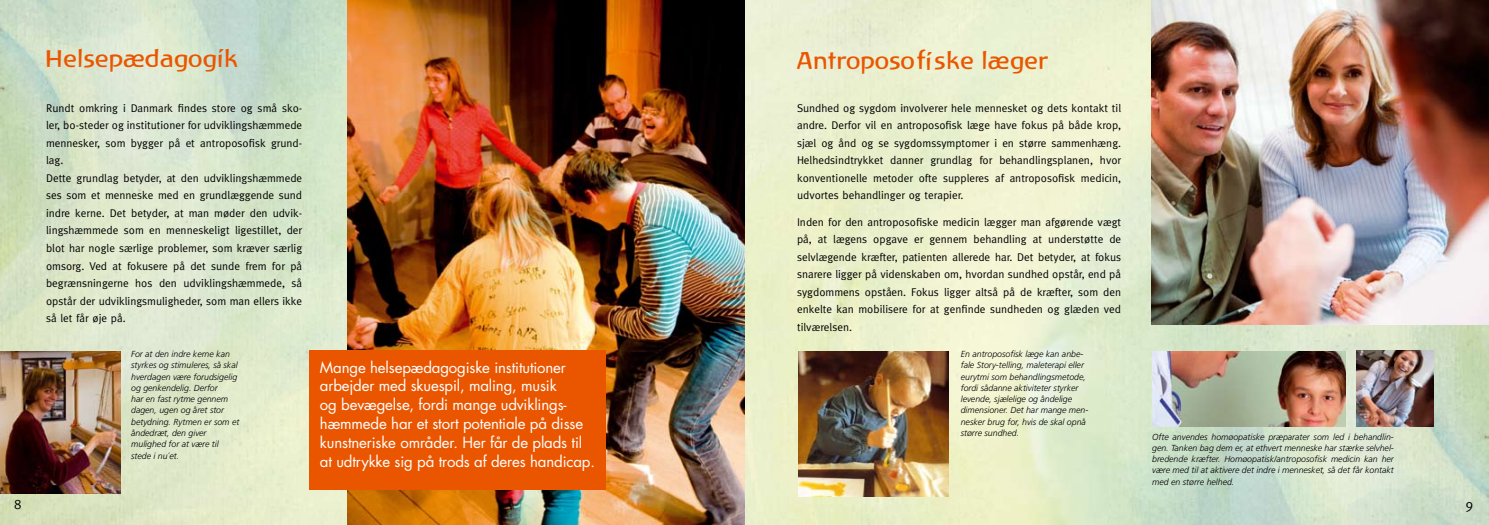
<style>
.page{position:relative;width:1489px;height:525px;background:#fff}
.page>*{position:absolute;margin:0;border:0;box-sizing:border-box;transform-origin:0 0}
.t1{font:23.75px "Atlantis";color:#ea5600}
.t2{font:15px/18.8px "Futura";letter-spacing:-.01em;color:#fff}
.t3{font:13.75px "Meta";color:#000}
.t4{font:11.25px/17.5px "Meta";color:#000;text-align:justify}
.t5{font:italic 300 8.75px/11.2px "Frutiger";color:#000}
</style>
<div class="page">
<img style="left:0;top:0;width:347px;height:524px">
<img style="left:347px;top:0;width:1141px;height:524px">
<div style="left:309px;top:350px;width:297px;height:139px;background:#ea5600"></div>
<img style="left:0;top:351px;width:120px;height:142px">
<img style="left:1151px;top:0;width:337px;height:324px">
<img style="left:798px;top:351px;width:150px;height:145px">
<img style="left:1152px;top:351px;width:193px;height:75px">
<img style="left:1355px;top:350px;width:77px;height:76px">
<p class="t3" style="left:14px;top:496px;width:9px">8</p>
<h1 class="t1" style="left:45px;top:44px;width:194px">Helsepædagogik</h1>
<h1 class="t1" style="left:796px;top:46px;width:144px">Antroposoi</h1>
<p class="t4" style="left:46px;top:99px;width:258px;text-align:left">Rundt omkring i Danmark findes store og små sko&shy;ler, bo-steder og institutioner for udviklingshæmmede mennesker, som bygger på et antroposofisk grund&shy;lag.<br>Dette grundlag betyder, at den udviklingshæmmede ses som et menneske med en grundlæggende sund indre kerne. Det betyder, at man møder den udvik&shy;lingshæmmede som en menneskeligt ligestillet, der blot har nogle særlige problemer, som kræver særlig omsorg. Ved at fokusere på det sunde frem for på begrænsningerne hos den udviklingshæmmede, så opstår der udviklingsmuligheder, som man ellers ikke så let får øje på.</p>
<p class="t5" style="left:131px;top:348px;width:110px">For at den indre kerne kan styrkes og stimu leres, så skal hverdagen være forudsigelig og genkendelig. Derfor<br>har en fast rytme gennem dagen, ugen og året stor betydning. Rytmen er som et åndedræt, den giver mulighed for at være til stede i nu´et.</p>
<p class="t2" style="left:320px;top:357px;width:276px">Mange helsepædagogiske institutioner arbejder med skuespil, maling, musik<br>og bevægelse, fordi mange udviklings&shy;hæmmede har et stort potentiale på disse kunstneriske områder. Her får de plads til at udtrykke sig på trods af deres handicap.</p>
<h1 class="t1" style="left:916px;top:46px;width:133px">fiske læger</h1>
<p class="t4" style="left:797px;top:99px;width:325px">Sundhed og sygdom involverer hele mennesket og dets kontakt til andre. Derfor vil en antroposofisk læge have fokus på både krop, sjæl og ånd og se sygdomssymptomer i en større sammenhæng.<br>Helhedsindtrykket danner grundlag for behandlingsplanen, hvor konventionelle metoder ofte suppleres af antroposofisk medicin, udvortes behandlinger og terapier.</p>
<p class="t4" style="left:797px;top:213px;width:325px">Inden for den antroposofiske medicin lægger man afgørende vægt på, at lægens opgave er gennem behandling at understøtte de selvlægende kræfter, patienten allerede har. Det betyder, at fokus snarere ligger på videnskaben om, hvordan sundhed opstår, end på sygdommens opståen. Fokus ligger altså på de kræfter, som den enkelte kan mobilisere for at genfinde sundheden og glæden ved tilværelsen.</p>
<p class="t5" style="left:960px;top:348px;width:129px">En antroposofisk læge kan anbe&shy;fale Story-telling, maleterapi eller eurytmi som behandlingsmetode, fordi sådanne aktiviteter styrker levende, sjælelige og åndelige dimensioner. Det har mange men&shy;nesker brug for, hvis de skal opnå større sundhed.</p>
<p class="t5" style="left:1152px;top:430px;width:243px;text-align:justify">Ofte anvendes homøopatiske præparater som led i behandlin&shy;gen. Tanken bag dem er, at ethvert menneske har stærke selvhel&shy;bredende kræfter. Homøopatisk/antroposofisk medicin kan her være med til at aktivere det indre i mennesket, så det får kontakt med en større helhed.</p>
<p class="t3" style="left:1465px;top:496px;width:9px">9</p>
</div>
